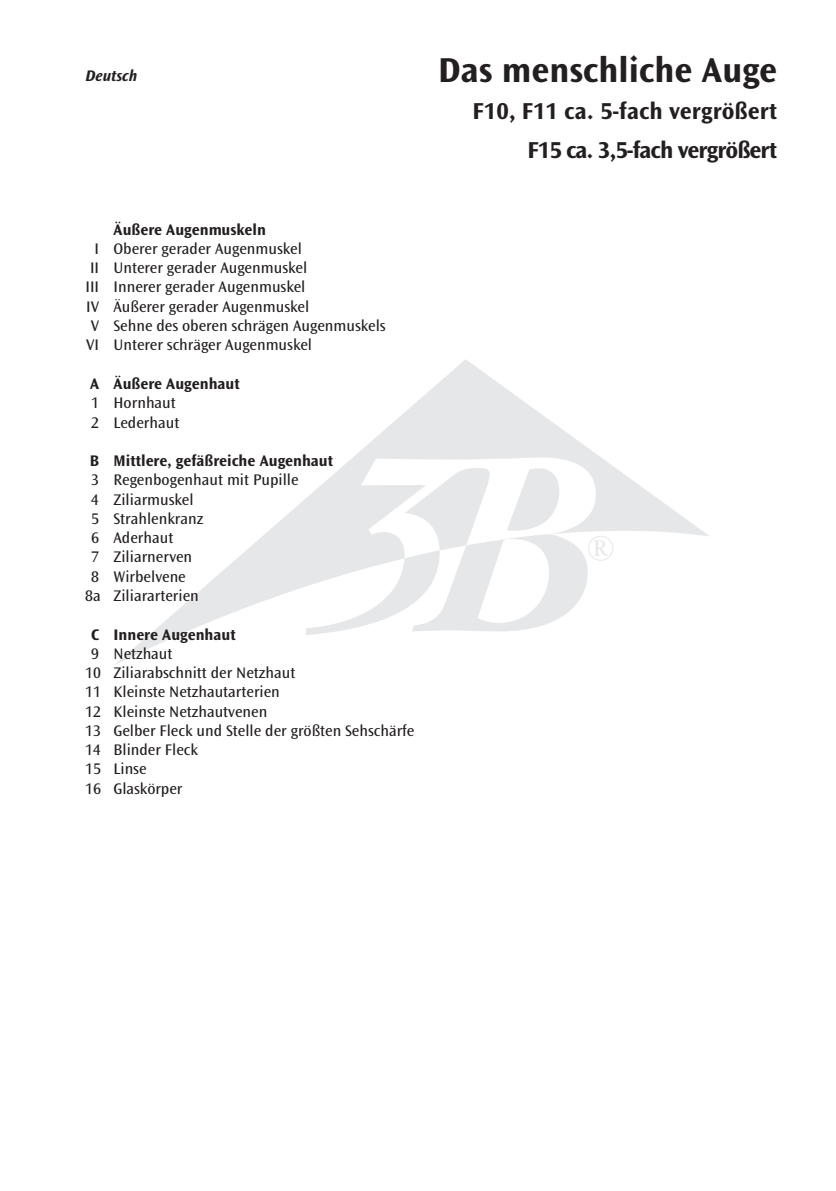
<style>
.page{position:relative;width:836px;height:1191px;background:#fff}
.page>*{position:absolute;margin:0;border:0;box-sizing:border-box;transform-origin:0 0}
.t1{font:36.2px "Perpetua";color:#e6e7e9}
.t2{font:700 36px "Ocean Sans";color:#231f20}
.t3{font:700 24px/38.6px "Ocean Sans";letter-spacing:-.005em;color:#231f20;text-align:right}
.t4{font:16px/19.2px "Ocean Sans";color:#231f20}
.t5{font:700 16px "Ocean Sans";color:#231f20}
.t6{font:italic 700 16px "Ocean Sans";color:#231f20}
</style>
<div class="page">
<svg style="left:115px;top:359px;width:594px;height:306px"></svg>
<svg style="left:306px;top:457px;width:289px;height:178px"></svg>
<p class="t6" style="left:85px;top:66px;width:53px">Deutsch</p>
<p class="t5" style="left:113px;top:221px;width:154px">Äußere Augenmuskeln</p>
<p class="t4" style="left:94px;top:239px;width:209px">I Oberer gerader Augenmuskel</p>
<p class="t4" style="left:90px;top:258px;width:218px">II Unterer gerader Augenmuskel</p>
<p class="t4" style="left:85px;top:278px;width:221px">III Innerer gerader Augenmuskel</p>
<p class="t4" style="left:86px;top:297px;width:224px">IV Äußerer gerader Augenmuskel</p>
<p class="t4" style="left:91px;top:316px;width:296px">V Sehne des oberen schrägen Augenmuskels</p>
<p class="t4" style="left:86px;top:335px;width:227px">VI Unterer schräger Augenmuskel</p>
<p class="t5" style="left:90px;top:375px;width:151px">A Äußere Augenhaut</p>
<p class="t4" style="left:91px;top:394px;width:90px">1 Hornhaut<br>2 Lederhaut</p>
<p class="t5" style="left:90px;top:452px;width:245px">B Mittlere, gefäßreiche Augenhaut</p>
<p class="t4" style="left:91px;top:471px;width:209px">3 Regenbogenhaut mit Pupille</p>
<p class="t4" style="left:91px;top:490px;width:104px">4 Ziliarmuskel</p>
<p class="t4" style="left:91px;top:509px;width:113px">5 Strahlenkranz</p>
<p class="t4" style="left:91px;top:528px;width:83px">6 Aderhaut</p>
<p class="t4" style="left:91px;top:547px;width:102px">7 Ziliarnerven</p>
<p class="t4" style="left:91px;top:567px;width:96px">8 Wirbelvene</p>
<p class="t4" style="left:85px;top:586px;width:115px">8a Ziliararterien</p>
<p class="t5" style="left:91px;top:625px;width:146px">C Innere Augenhaut</p>
<p class="t4" style="left:85px;top:644px;width:330px;text-indent:6px">9 Netzhaut<br>10 Ziliarabschnitt der Netzhaut<br>11 Kleinste Netzhautarterien<br>12 Kleinste Netzhautvenen<br>13 Gelber Fleck und Stelle der größten Sehschärfe<br>14 Blinder Fleck<br>15 Linse<br>16 Glaskörper</p>
<h2 class="t2" style="left:438px;top:50px;width:340px">Das menschliche Auge</h2>
<h3 class="t3" style="left:472px;top:92px;width:306px">F10, F11 ca. 5-fach vergrößert<br>F15 ca. 3,5-fach vergrößert</h3>
<h1 class="t1" style="left:586px;top:530px;width:29px">®</h1>
</div>
